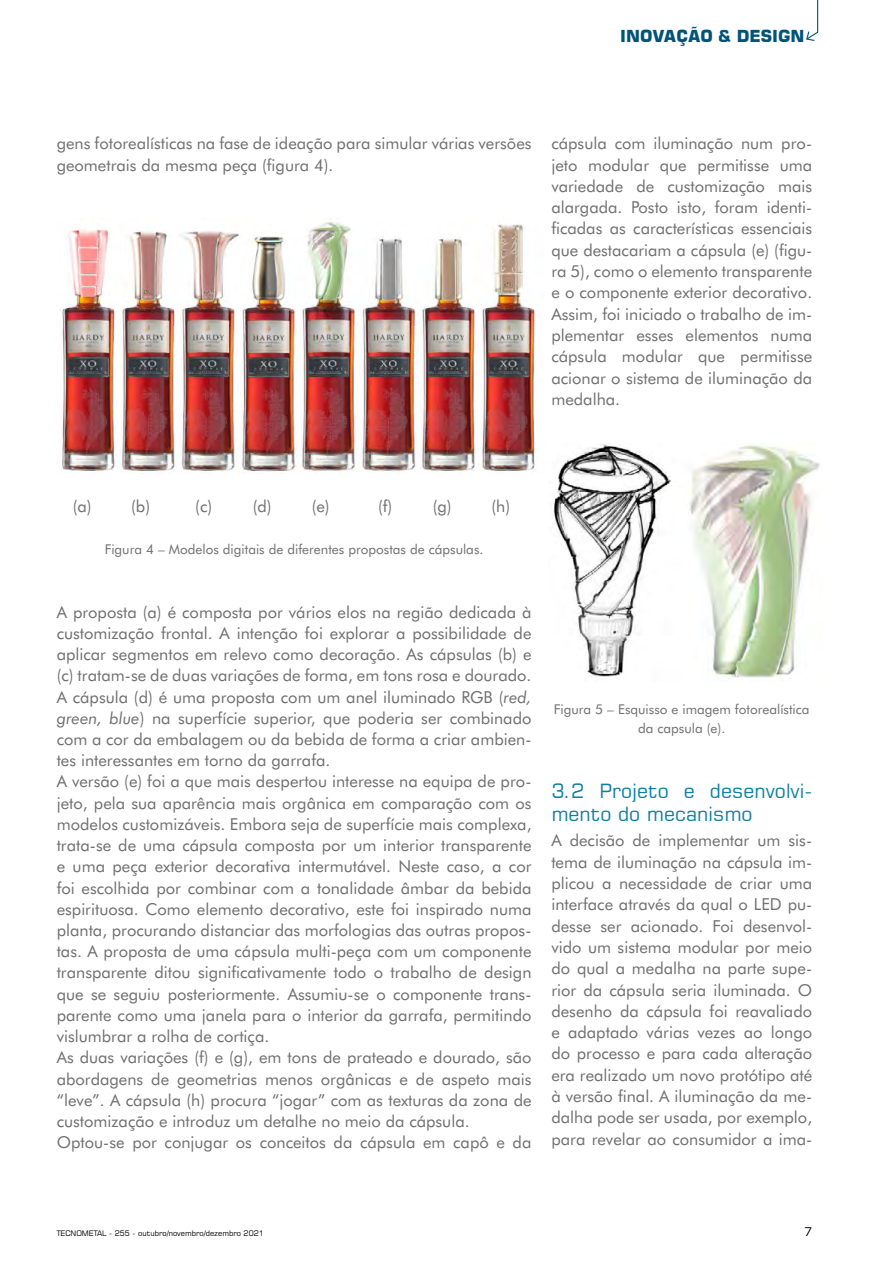
<style>
.page{position:relative;width:893px;height:1263px;background:#fff}
.page>*{position:absolute;margin:0;border:0;box-sizing:border-box;transform-origin:0 0}
.t1{font:19.5px/22.8px "Square 721 BT";color:#0f80a2}
.t2{font:16.5px/21.1px "Futura BT";color:#706f6f}
.t3{font:700 16.5px "Square 721 BT";color:#005478}
.t4{font:13.5px/18.3px "Futura BT";color:#706f6f;text-align:center}
.t5{font:12px "Square 721 BT";color:#000}
.t6{font:7.5px "Square 721 BT";color:#000}
.s1{font-style:italic}
</style>
<div class="page">
<svg style="left:806px;top:0;width:13px;height:41px"></svg>
<img style="left:61px;top:218px;width:475px;height:256px">
<img style="left:554px;top:443px;width:266px;height:235px">
<p class="t3" style="left:620px;top:26px;width:186px">INOVAÇÃO &amp; DESIGN</p>
<p class="t2" style="left:57px;top:133px;width:476px">gens fotorealísticas na fase de ideação para simular várias versões geometrais da mesma peça (figura 4).</p>
<p class="t2" style="left:551px;top:133px;width:262px;text-align:justify">cápsula com iluminação num pro&shy;jeto modular que permitisse uma variedade de customização mais alargada. Posto isto, foram identi&shy;ficadas as características essenciais que destacariam a cápsula (e) (figu&shy;ra 5), como o elemento transparente e o componente exterior decorativo.<br>Assim, foi iniciado o trabalho de im&shy;plementar esses elementos numa cápsula modular que permitisse acionar o sistema de iluminação da medalha.</p>
<p class="t2" style="left:73px;top:495px;width:79px">(a) (b)</p>
<p class="t2" style="left:195px;top:495px;width:18px">(c)</p>
<p class="t2" style="left:253px;top:495px;width:20px">(d)</p>
<p class="t2" style="left:312px;top:495px;width:19px">(e)</p>
<p class="t2" style="left:378px;top:495px;width:16px">(f)</p>
<p class="t2" style="left:433px;top:495px;width:20px">(g)</p>
<p class="t2" style="left:491px;top:495px;width:20px">(h)</p>
<p class="t4" style="left:105px;top:540px;width:380px">Figura 4 – Modelos digitais de diferentes propostas de cápsulas.</p>
<p class="t2" style="left:57px;top:601px;width:476px">A proposta (a) é composta por vários elos na região dedicada à customização frontal. A intenção foi explorar a possibilidade de aplicar segmentos em relevo como decoração. As cápsulas (b) e (c) tratam-se de duas variações de forma, em tons rosa e dourado.<br>A cápsula (d) é uma proposta com um anel iluminado RGB (<span class="s1">red, green, blue</span>) na superfície superior, que poderia ser combinado com a cor da embalagem ou da bebida de forma a criar ambien&shy;tes interessantes em torno da garrafa.<br>A versão (e) foi a que mais despertou interesse na equipa de pro&shy;jeto, pela sua aparência mais orgânica em comparação com os modelos customizáveis. Embora seja de superfície mais complexa, trata-se de uma cápsula composta por um interior transparente e uma peça exterior decorativa intermutável. Neste caso, a cor foi escolhida por combinar com a tonalidade âmbar da bebida espirituosa. Como elemento decorativo, este foi inspirado numa planta, procurando distanciar das morfologias das outras propos&shy;tas. A proposta de uma cápsula multi-peça com um componente transparente ditou significativamente todo o trabalho de design que se seguiu posteriormente. Assumiu-se o componente trans&shy;parente como uma janela para o interior da garrafa, permitindo vislumbrar a rolha de cortiça.<br>As duas variações (f) e (g), em tons de prateado e dourado, são abordagens de geometrias menos orgânicas e de aspeto mais “leve”. A cápsula (h) procura “jogar” com as texturas da zona de customização e introduz um detalhe no meio da cápsula.<br>Optou-se por conjugar os conceitos da cápsula em capô e da</p>
<p class="t4" style="left:554px;top:700px;width:257px">Figura 5 – Esquisso e imagem fotorealística da capsula (e).</p>
<p class="t1" style="left:551px;top:779px;width:262px">3.2 Projeto e desenvolvi&shy;mento do mecanismo</p>
<p class="t2" style="left:551px;top:830px;width:262px;text-align:justify">A decisão de implementar um sis&shy;tema de iluminação na cápsula im&shy;plicou a necessidade de criar uma interface através da qual o LED pu&shy;desse ser acionado. Foi desenvol&shy;vido um sistema modular por meio do qual a medalha na parte supe&shy;rior da cápsula seria iluminada. O desenho da cápsula foi reavaliado e adaptado várias vezes ao longo do processo e para cada alteração era realizado um novo protótipo até à versão final. A iluminação da me&shy;dalha pode ser usada, por exemplo, para revelar ao consumidor a ima-</p>
<p class="t6" style="left:57px;top:1228px;width:209px">TECNOMETAL - 255 - outubro/novembro/dezembro 2021</p>
<p class="t5" style="left:804px;top:1224px;width:10px">7</p>
</div>
